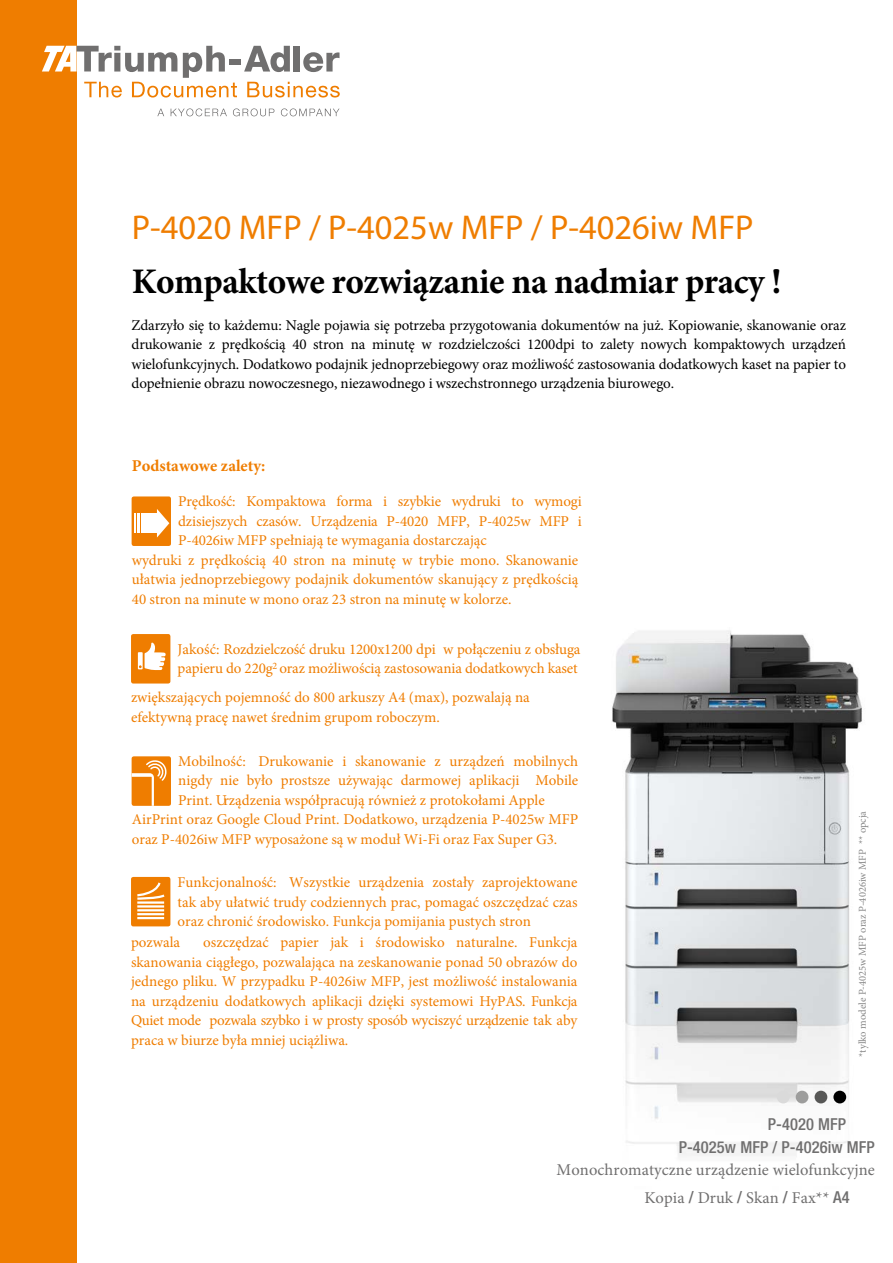
<style>
.page{position:relative;width:893px;height:1263px;background:#fff}
.page>*{position:absolute;margin:0;border:0;box-sizing:border-box;transform-origin:0 0}
.t1{font:700 36px "Minion Pro";letter-spacing:-.01em;color:#000}
.t2{font:34.5px "Myriad Pro";color:#ef7d00}
.t3{font:16.5px/27.3px "Minion Pro";letter-spacing:.005em;color:#706f6f}
.t4{font:500 condensed 16.5px/22.2px "Helvetica Neue LT Com";letter-spacing:.005em;color:#706f6f}
.t5{font:700 16.5px "Minion Pro";color:#ef7d00}
.t6{font:15px/19.5px "Minion Pro";color:#ef7d00}
.t7{font:15px/19.5px "Minion Pro";letter-spacing:-.01em;color:#000;text-align:justify}
.t8{font:10.5px "Minion Pro";color:#878787}
.s1{font-family:"Helvetica Neue LT Com";font-weight:500;font-stretch:condensed}
</style>
<div class="page">
<img style="left:612px;top:630px;width:250px;height:527px">
<div style="left:0;top:0;width:77px;height:1263px;background:#ef7d00"></div>
<div style="left:229px;top:59px;width:12px;height:5px;background:#706f6f"></div>
<svg style="left:244px;top:46px;width:46px;height:26px"></svg>
<div style="left:294px;top:46px;width:6px;height:26px;background:#706f6f"></div>
<svg style="left:303px;top:52px;width:37px;height:20px"></svg>
<svg style="left:42px;top:46px;width:195px;height:52px"></svg>
<svg style="left:247px;top:82px;width:93px;height:16px"></svg>
<svg style="left:157px;top:109px;width:7px;height:7px"></svg>
<svg style="left:171px;top:108px;width:56px;height:8px"></svg>
<svg style="left:233px;top:108px;width:41px;height:8px"></svg>
<svg style="left:281px;top:108px;width:58px;height:8px"></svg>
<div style="left:132px;top:756px;width:39px;height:50px;background:#ef7d00;border-radius:2px"></div>
<svg style="left:132px;top:760px;width:37px;height:46px"></svg>
<div style="left:132px;top:496px;width:39px;height:50px;background:#ef7d00;border-radius:2px"></div>
<div style="left:147px;top:513px;width:12px;height:19px;background:#fff"></div>
<div style="left:141px;top:513px;width:5px;height:19px;background:#fff"></div>
<hr style="left:137px;top:513px;width:3px;height:19px;background:#fff">
<svg style="left:134px;top:513px;width:2px;height:19px"></svg>
<svg style="left:157px;top:509px;width:12px;height:28px"></svg>
<div style="left:131px;top:877px;width:39px;height:49px;background:#ef7d00;border-radius:2px"></div>
<svg style="left:137px;top:882px;width:28px;height:38px"></svg>
<div style="left:131px;top:634px;width:39px;height:49px;background:#ef7d00;border-radius:2px"></div>
<svg style="left:138px;top:643px;width:28px;height:27px"></svg>
<div style="left:833px;top:1091px;width:13px;height:12px;background:#000;border-radius:50%"></div>
<div style="left:815px;top:1091px;width:12px;height:12px;background:#575756;border-radius:50%"></div>
<div style="left:777px;top:1091px;width:13px;height:12px;background:#dadada;border-radius:50%"></div>
<div style="left:796px;top:1091px;width:12px;height:12px;background:#9d9d9c;border-radius:50%"></div>
<h2 class="t2" style="left:132px;top:206px;width:623px">P-4020 MFP / P-4025w MFP / P-4026iw MFP</h2>
<h1 class="t1" style="left:132px;top:257px;width:651px">Kompaktowe rozwiązanie na nadmiar pracy !</h1>
<p class="t7" style="left:132px;top:315px;width:716px">Zdarzyło się to każdemu: Nagle pojawia się potrzeba przygotowania dokumentów na już. Kopiowanie, skanowanie oraz drukowanie z prędkością 40 stron na minutę w rozdzielczości 1200dpi to zalety nowych kompaktowych urządzeń wielofunkcyjnych. Dodatkowo podajnik jednoprzebiegowy oraz możliwość zastosowania dodatkowych kaset na papier to dopełnienie obrazu nowoczesnego, niezawodnego i wszechstronnego urządzenia biurowego.</p>
<p class="t5" style="left:132px;top:454px;width:135px">Podstawowe zalety:</p>
<p class="t6" style="left:178px;top:492px;width:405px">Prędkość: Kompaktowa forma i szybkie wydruki to wymogi</p>
<p class="t6" style="left:178px;top:511px;width:405px">dzisiejszych czasów. Urządzenia P-4020 MFP, P-4025w MFP i</p>
<p class="t6" style="left:178px;top:530px;width:310px">P-4026iw MFP spełniają te wymagania dostarczając</p>
<p class="t6" style="left:132px;top:550px;width:448px">wydruki z prędkością 40 stron na minutę w trybie mono. Skanowanie</p>
<p class="t6" style="left:132px;top:569px;width:448px">ułatwia jednoprzebiegowy podajnik dokumentów skanujący z prędkością</p>
<p class="t6" style="left:132px;top:589px;width:381px">40 stron na minute w mono oraz 23 stron na minutę w kolorze.</p>
<p class="t6" style="left:178px;top:639px;width:404px">Jakość: Rozdzielczość druku 1200x1200 dpi w połączeniu z obsługa papieru do 220g<sup>2</sup> oraz możliwością zastosowania dodatkowych kaset</p>
<p class="t6" style="left:131px;top:688px;width:400px">zwiększających pojemność do 800 arkuszy A4 (max), pozwalają na efektywną pracę nawet średnim grupom roboczym.</p>
<p class="t6" style="left:178px;top:751px;width:402px">Mobilność: Drukowanie i skanowanie z urządzeń mobilnych</p>
<p class="t6" style="left:178px;top:771px;width:402px">nigdy nie było prostsze używając darmowej aplikacji Mobile</p>
<p class="t6" style="left:178px;top:790px;width:368px">Print. Urządzenia współpracują również z protokołami Apple</p>
<p class="t6" style="left:132px;top:810px;width:448px">AirPrint oraz Google Cloud Print. Dodatkowo, urządzenia P-4025w MFP</p>
<p class="t6" style="left:132px;top:829px;width:427px">oraz P-4026iw MFP wyposażone są w moduł Wi-Fi oraz Fax Super G3.</p>
<p class="t6" style="left:178px;top:873px;width:401px">Funkcjonalność: Wszystkie urządzenia zostały zaprojektowane</p>
<p class="t6" style="left:178px;top:892px;width:401px">tak aby ułatwić trudy codziennych prac, pomagać oszczędzać czas</p>
<p class="t6" style="left:178px;top:912px;width:355px">oraz chronić środowisko. Funkcja pomijania pustych stron</p>
<p class="t6" style="left:131px;top:932px;width:51px">pozwala</p>
<p class="t6" style="left:131px;top:932px;width:448px;text-align:justify;text-indent:72px">oszczędzać papier jak i środowisko naturalne. Funkcja skanowania ciągłego, pozwalająca na zeskanowanie ponad 50 obrazów do jednego pliku. W przypadku P-4026iw MFP, jest możliwość instalowania na urządzeniu dodatkowych aplikacji dzięki systemowi HyPAS. Funkcja Quiet mode pozwala szybko i w prosty sposób wyciszyć urządzenie tak aby praca w biurze była mniej uciążliwa.</p>
<p class="t8" style="left:855px;top:1057px;width:247px;rotate:-90deg">*tylko modele P-4025w MFP oraz P-4026iw MFP ** opcja</p>
<p class="t4" style="left:679px;top:1113px;width:198px;text-indent:89px">P-4020 MFP<br>P-4025w MFP / P-4026iw MFP</p>
<p class="t3" style="left:644px;top:1156px;width:232px;text-indent:-88px">Monochromatyczne urządzenie wielofunkcyjne<br>Kopia <span class="s1">/</span> Druk <span class="s1">/</span> Skan <span class="s1">/</span> Fax** <span class="s1">A4</span></p>
</div>
